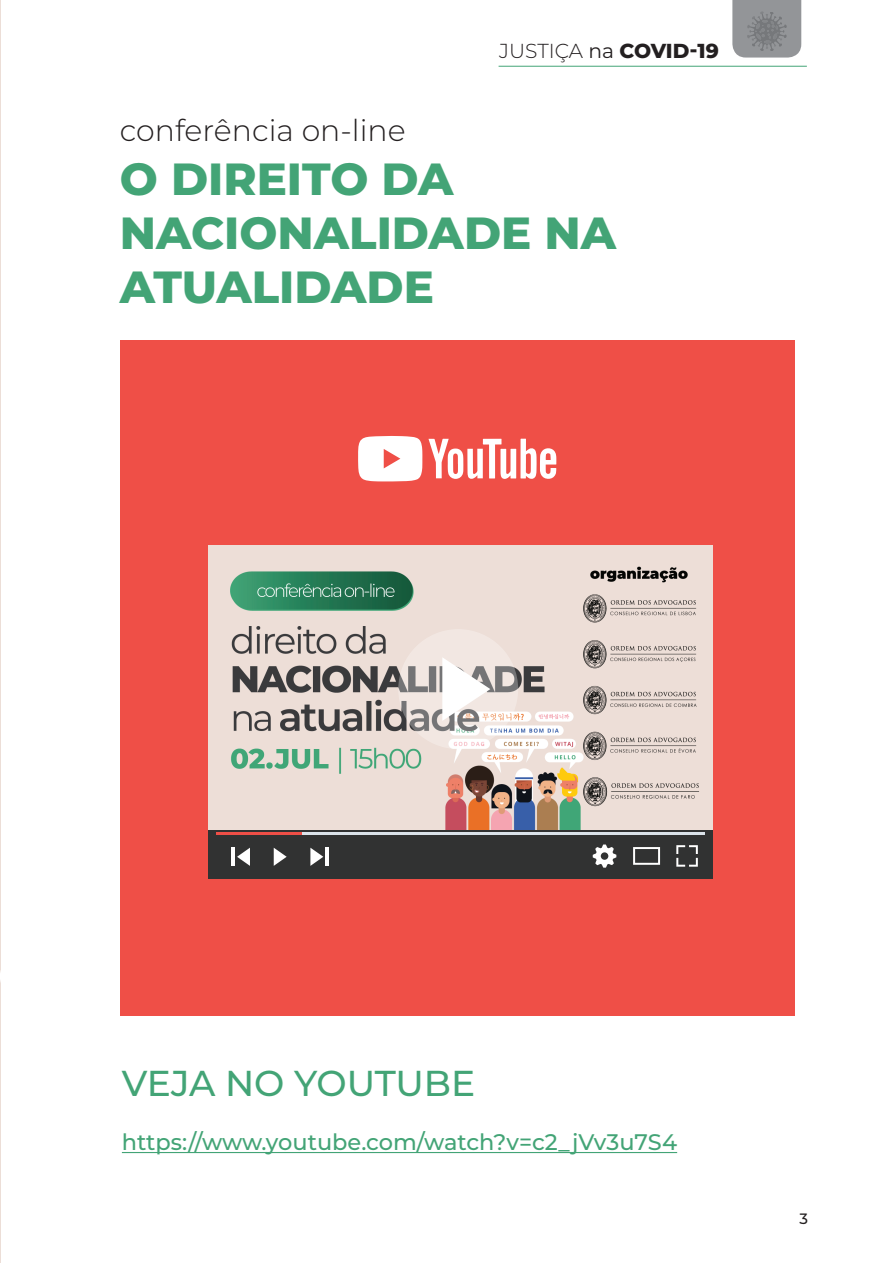
<style>
.page{position:relative;width:893px;height:1263px;background:#fff}
.page>*{position:absolute;margin:0;border:0;box-sizing:border-box;transform-origin:0 0}
.t1{font:800 45px/54px "Montserrat";color:#43a476}
.t2{font:500 36px "Montserrat";letter-spacing:-.005em;color:#43a476}
.t3{font:300 30px "Montserrat";color:#231f20}
.t4{font:500 22.5px "Montserrat";letter-spacing:-.005em;color:#43a476}
.t5{font:800 20.25px "Montserrat";letter-spacing:-.015em;color:#231f20}
.t6{font:500 15px "Montserrat";color:#231f20}
.s1{font-weight:300}
.s2{font-weight:400}
</style>
<div class="page">
<hr style="left:499px;top:66px;width:308px;height:1px;background:#43a476">
<svg style="left:732px;top:0;width:69px;height:58px;background:#919396"></svg>
<hr style="left:122px;top:1152px;width:555px;height:1px;background:#43a476">
<div style="left:120px;top:340px;width:675px;height:675px;background:#ef4f47"></div>
<div style="left:208px;top:548px;width:505px;height:330px;background:#313232"></div>
<hr style="left:217px;top:832px;width:488px;height:3px;background:#dbe3ea">
<hr style="left:217px;top:832px;width:85px;height:3px;background:#ef4f47">
<svg style="left:310px;top:848px;width:13px;height:18px"></svg>
<hr style="left:326px;top:848px;width:3px;height:18px;background:#fff">
<svg style="left:274px;top:848px;width:13px;height:18px"></svg>
<svg style="left:237px;top:848px;width:13px;height:18px"></svg>
<hr style="left:232px;top:848px;width:3px;height:18px;background:#fff">
<svg style="left:593px;top:844px;width:23px;height:24px"></svg>
<svg style="left:633px;top:847px;width:27px;height:18px"></svg>
<svg style="left:676px;top:845px;width:22px;height:22px"></svg>
<svg style="left:358px;top:436px;width:64px;height:45px;background:#fdeceb"></svg>
<svg style="left:428px;top:439px;width:128px;height:40px"></svg>
<img style="left:208px;top:545px;width:505px;height:284px">
<svg style="left:398px;top:629px;width:120px;height:120px;background:#d8d0cd"></svg>
<svg style="left:442px;top:657px;width:48px;height:64px;background:#e7e3e1"></svg>
<hr style="left:0;top:0;width:1px;height:1263px;background:#ecded7">
<svg style="left:0;top:970px;width:1px;height:12px"></svg>
<p class="t5" style="left:499px;top:36px;width:221px"><span class="s1">justiça</span> <span class="s2">na</span> COVID-19</p>
<h3 class="t3" style="left:120px;top:110px;width:287px">conferência on-line</h3>
<h1 class="t1" style="left:120px;top:150px;width:498px">O DIREITO DA<br>NACIONALIDADE NA<br>ATUALIDADE</h1>
<h2 class="t2" style="left:122px;top:1058px;width:355px">Veja no Youtube</h2>
<p class="t4" style="left:122px;top:1126px;width:557px">https://www.youtube.com/watch?v=c2_jVv3u7S4</p>
<p class="t6" style="left:799px;top:1208px;width:10px">3</p>
</div>
